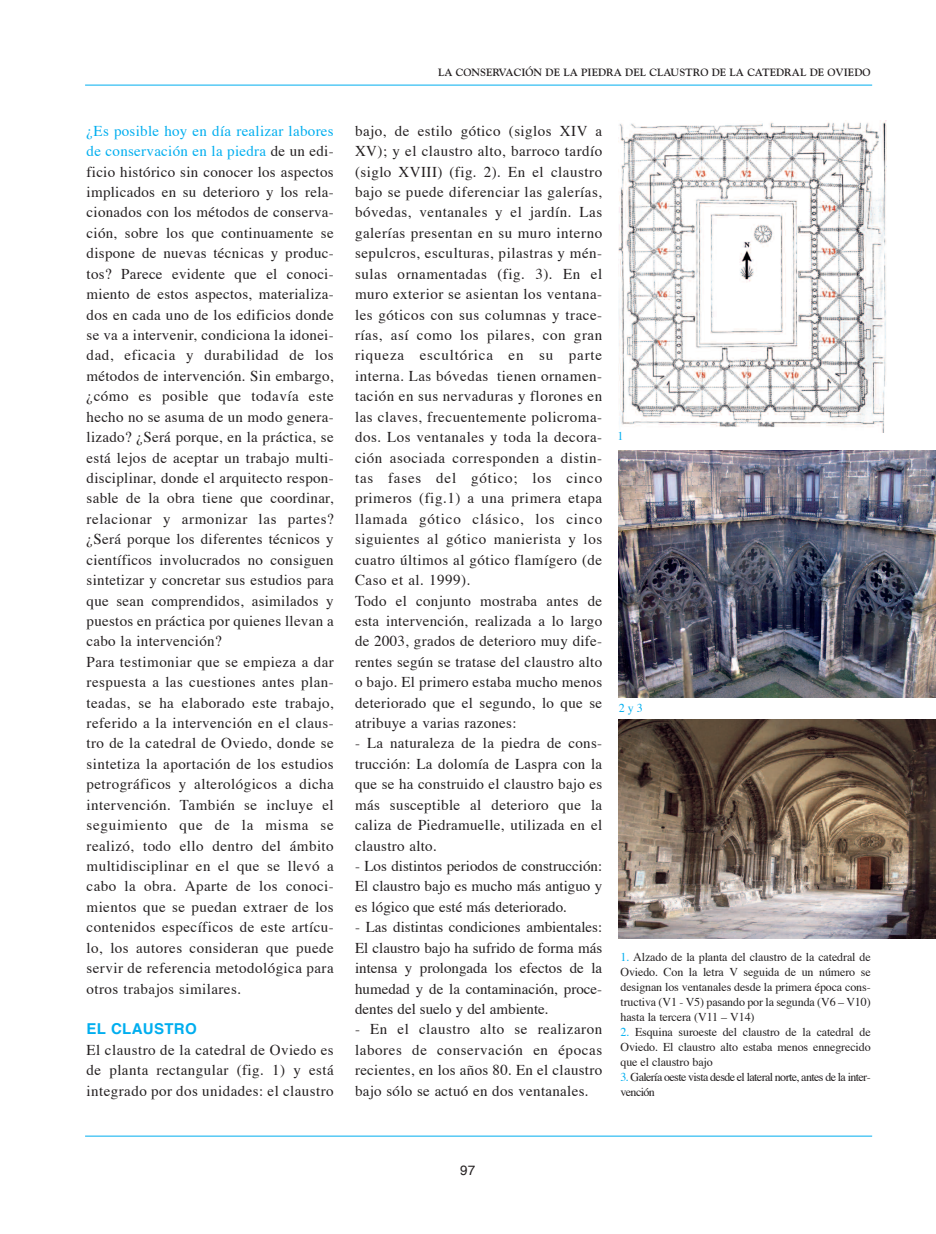
<style>
.page{position:relative;width:936px;height:1234px;background:#fff}
.page>*{position:absolute;margin:0;border:0;box-sizing:border-box;transform-origin:0 0}
.t1{font:15px/20.4px "Times";letter-spacing:.03em;color:#231f20;text-align:justify}
.t2{font:700 15px "Helvetica";letter-spacing:.02em;color:#00aeef}
.t3{font:13.5px "Helvetica";color:#231f20}
.t4{font:12px/15px "Times";letter-spacing:-.01em;color:#231f20;text-align:justify}
.t5{font:12px/15px "Times";letter-spacing:-.05em;color:#231f20}
.t6{font:12px "Times";color:#00aeef}
.t7{font:700 10.5px "Goudy";color:#231f20}
.s1{color:#00aeef}
</style>
<div class="page">
<hr style="left:85px;top:85px;width:787px;height:1px;background:#00aeef">
<hr style="left:85px;top:1135px;width:787px;height:1px;background:#00aeef">
<img style="left:619px;top:121px;width:267px;height:311px">
<img style="left:619px;top:450px;width:316px;height:247px">
<img style="left:619px;top:719px;width:316px;height:219px">
<div style="left:616px;top:430px;width:11px;height:17px;background:#fff"></div>
<p class="t1" style="left:87px;top:122px;width:249px;text-align:left"><span class="s1">¿Es posible hoy en día realizar labores de conservación en la piedra</span> de un edi&shy;ficio histórico sin conocer los aspectos implicados en su deterioro y los rela&shy;cionados con los métodos de conserva&shy;ción, sobre los que continuamente se dispone de nuevas técnicas y produc&shy;tos? Parece evidente que el conoci&shy;miento de estos aspectos, materializa&shy;dos en cada uno de los edificios donde se va a intervenir, condiciona la idonei&shy;dad, eficacia y durabilidad de los métodos de intervención. Sin embargo, ¿cómo es posible que todavía este hecho no se asuma de un modo genera&shy;lizado? ¿Será porque, en la práctica, se está lejos de aceptar un trabajo multi&shy;disciplinar, donde el arquitecto respon&shy;sable de la obra tiene que coordinar, relacionar y armonizar las partes? ¿Será porque los diferentes técnicos y científicos involucrados no consiguen sintetizar y concretar sus estudios para que sean comprendidos, asimilados y puestos en práctica por quienes llevan a cabo la intervención?<br>Para testimoniar que se empieza a dar respuesta a las cuestiones antes plan&shy;teadas, se ha elaborado este trabajo, referido a la intervención en el claus&shy;tro de la catedral de Oviedo, donde se sintetiza la aportación de los estudios petrográficos y alterológicos a dicha intervención. También se incluye el seguimiento que de la misma se realizó, todo ello dentro del ámbito multidisciplinar en el que se llevó a cabo la obra. Aparte de los conoci&shy;mientos que se puedan extraer de los contenidos específicos de este artícu&shy;lo, los autores consideran que puede servir de referencia metodológica para otros trabajos similares.</p>
<p class="t2" style="left:87px;top:1022px;width:112px">EL CLAUSTRO</p>
<p class="t1" style="left:87px;top:1040px;width:249px">El claustro de la catedral de Oviedo es de planta rectangular (fig. 1) y está integrado por dos unidades: el claustro</p>
<p class="t7" style="left:438px;top:66px;width:434px">LA CONSERVACIÓN DE LA PIEDRA DEL CLAUSTRO DE LA CATEDRAL DE OVIEDO</p>
<p class="t1" style="left:355px;top:122px;width:249px;text-align:left">bajo, de estilo gótico (siglos XIV a XV); y el claustro alto, barroco tardío (siglo XVIII) (fig. 2). En el claustro bajo se puede diferenciar las galerías, bóvedas, ventanales y el jardín. Las galerías presentan en su muro interno sepulcros, esculturas, pilastras y mén&shy;sulas ornamentadas (fig. 3). En el muro exterior se asientan los ventana&shy;les góticos con sus columnas y trace&shy;rías, así como los pilares, con gran riqueza escultórica en su parte interna. Las bóvedas tienen ornamen&shy;tación en sus nervaduras y florones en las claves, frecuentemente policroma&shy;dos. Los ventanales y toda la decora&shy;ción asociada corresponden a distin&shy;tas fases del gótico; los cinco primeros (fig.1) a una primera etapa llamada gótico clásico, los cinco siguientes al gótico manierista y los cuatro últimos al gótico flamígero (de Caso et al. 1999).<br>Todo el conjunto mostraba antes de esta intervención, realizada a lo largo de 2003, grados de deterioro muy dife&shy;rentes según se tratase del claustro alto o bajo. El primero estaba mucho menos deteriorado que el segundo, lo que se atribuye a varias razones:</p>
<p class="t1" style="left:355px;top:734px;width:249px">- La naturaleza de la piedra de cons&shy;trucción: La dolomía de Laspra con la que se ha construido el claustro bajo es más susceptible al deterioro que la caliza de Piedramuelle, utilizada en el claustro alto.</p>
<p class="t1" style="left:355px;top:856px;width:249px">- Los distintos periodos de construcción:<br>El claustro bajo es mucho más antiguo y es lógico que esté más deteriorado.</p>
<p class="t1" style="left:355px;top:918px;width:249px">- Las distintas condiciones ambientales:<br>El claustro bajo ha sufrido de forma más intensa y prolongada los efectos de la humedad y de la contaminación, proce&shy;dentes del suelo y del ambiente.</p>
<p class="t1" style="left:355px;top:1020px;width:249px">- En el claustro alto se realizaron labores de conservación en épocas recientes, en los años 80. En el claustro bajo sólo se actuó en dos ventanales.</p>
<p class="t6" style="left:617px;top:431px;width:7px">1</p>
<p class="t6" style="left:618px;top:703px;width:26px">2y3</p>
<p class="t4" style="left:620px;top:949px;width:252px"><span class="s1">1.</span> Alzado de la planta del claustro de la catedral de Oviedo. Con la letra V seguida de un número se designan los ventanales desde la primera época cons&shy;tructiva (V1 - V5) pasando por la segunda (V6 – V10) hasta la tercera (V11 – V14)</p>
<p class="t4" style="left:620px;top:1024px;width:252px"><span class="s1">2.</span> Esquina suroeste del claustro de la catedral de Oviedo. El claustro alto estaba menos ennegrecido que el claustro bajo</p>
<p class="t5" style="left:620px;top:1069px;width:252px"><span class="s1">3.</span> Galería oeste vista desde el lateral norte, antes de la inter&shy;vención</p>
<p class="t3" style="left:460px;top:1163px;width:17px">97</p>
</div>
